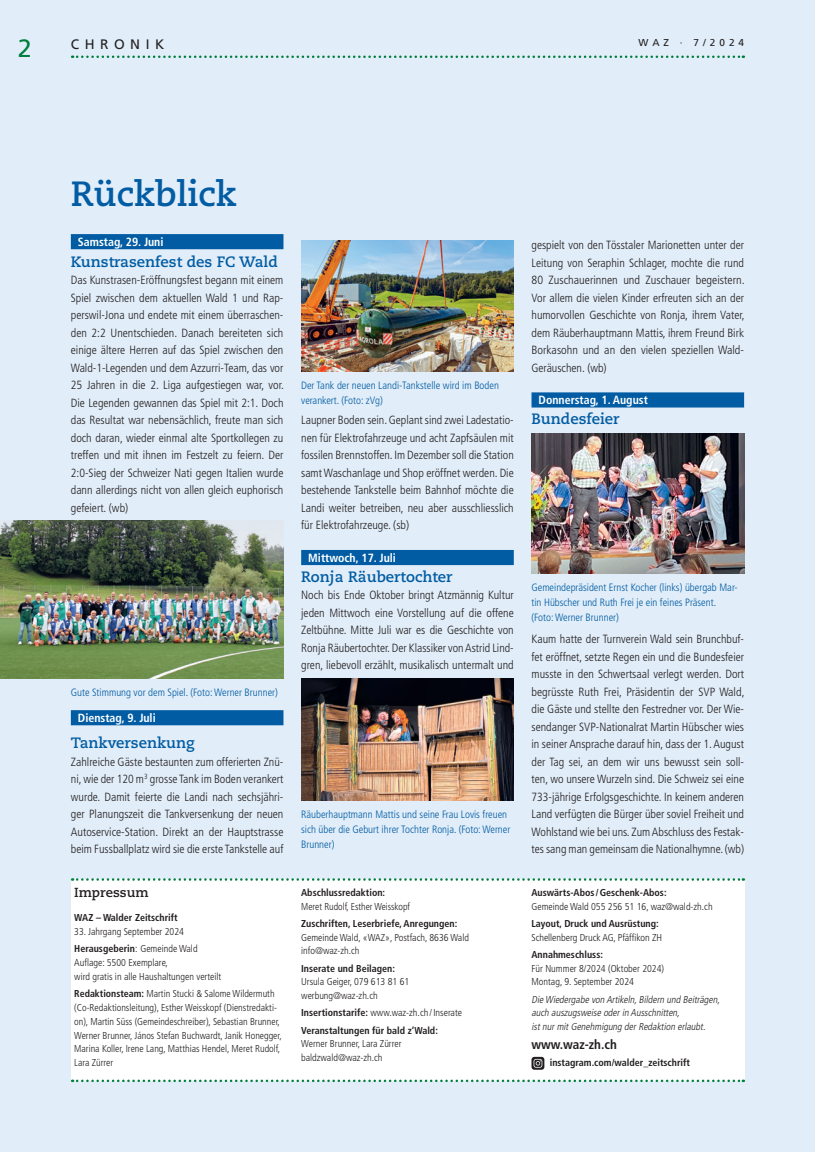
<style>
.page{position:relative;width:815px;height:1152px;background:#e1edf8}
.page>*{position:absolute;margin:0;border:0;box-sizing:border-box;transform-origin:0 0}
.t1{font:700 35px "Caecilia";color:#015ca3}
.t2{font:25px "Frutiger LT Std";color:#007e3d}
.t3{font:700 15px "Caecilia";color:#015ca3}
.t4{font:13.75px "Frutiger LT Std";letter-spacing:.4em;color:#231f20}
.t5{font:700 condensed 13.12px "Frutiger LT Std";color:#231f20}
.t6{font:700 13.12px "Caecilia";color:#231f20}
.t7{font:300 condensed 11.88px/17.5px "Frutiger LT Std";color:#231f20;text-align:justify}
.t8{font:700 condensed 11.88px "Frutiger LT Std";color:#fff}
.t9{font:300 condensed 10.62px/15px "Frutiger LT Std";color:#015ca3}
.t10{font:300 condensed 10px/13.8px "Frutiger LT Std";color:#231f20}
.t11{font:700 condensed 10px/17.2px "Frutiger LT Std";color:#231f20}
.t12{font:italic 300 condensed 10px/13.8px "Frutiger LT Std";color:#231f20}
.t13{font:10px "Frutiger LT Std";letter-spacing:.4em;color:#231f20}
.s1{font-weight:700}
.s2{font-weight:300}
</style>
<div class="page">
<svg style="left:72px;top:56px;width:672px;height:2px"></svg>
<div style="left:71px;top:234px;width:212px;height:15px;background:#015ca3"></div>
<div style="left:71px;top:710px;width:212px;height:15px;background:#015ca3"></div>
<div style="left:531px;top:392px;width:213px;height:15px;background:#015ca3"></div>
<div style="left:71px;top:879px;width:673px;height:201px;background:#fff"></div>
<svg style="left:72px;top:1079px;width:672px;height:3px"></svg>
<svg style="left:72px;top:878px;width:672px;height:2px"></svg>
<svg style="left:531px;top:1056px;width:13px;height:13px"></svg>
<svg style="left:534px;top:1059px;width:8px;height:8px"></svg>
<img style="left:0;top:520px;width:283px;height:158px">
<img style="left:301px;top:240px;width:213px;height:132px">
<img style="left:531px;top:433px;width:213px;height:140px">
<img style="left:301px;top:678px;width:213px;height:122px">
<div style="left:301px;top:550px;width:213px;height:15px;background:#015ca3"></div>
<h2 class="t2" style="left:18px;top:33px;width:15px">2</h2>
<p class="t4" style="left:71px;top:36px;width:95px">CHRONIK</p>
<p class="t13" style="left:639px;top:37px;width:107px">WAZ · 7/2024</p>
<h1 class="t1" style="left:71px;top:173px;width:167px">Rückblick</h1>
<p class="t8" style="left:78px;top:235px;width:87px">Samstag, 29. Juni</p>
<p class="t3" style="left:71px;top:253px;width:208px">Kunstrasenfest des FC Wald</p>
<p class="t7" style="left:71px;top:272px;width:215px">Das Kunstrasen-Eröffnungsfest begann mit einem Spiel zwischen dem aktuellen Wald 1 und Rap&shy;perswil-Jona und endete mit einem überraschen&shy;den 2:2 Unentschieden. Danach bereiteten sich einige ältere Herren auf das Spiel zwischen den Wald-1-Legenden und dem Azzurri-Team, das vor 25 Jahren in die 2. Liga aufgestiegen war, vor.<br>Die Legenden gewannen das Spiel mit 2:1. Doch das Resultat war nebensächlich, freute man sich doch daran, wieder einmal alte Sportkollegen zu treffen und mit ihnen im Festzelt zu feiern. Der 2:0-Sieg der Schweizer Nati gegen Italien wurde dann allerdings nicht von allen gleich euphorisch gefeiert. (wb)</p>
<p class="t9" style="left:71px;top:684px;width:209px">Gute Stimmung vor dem Spiel. (Foto: Werner Brunner)</p>
<p class="t8" style="left:78px;top:711px;width:79px">Dienstag, 9. Juli</p>
<p class="t3" style="left:71px;top:734px;width:125px">Tankversenkung</p>
<p class="t7" style="left:71px;top:753px;width:214px">Zahlreiche Gäste bestaunten zum offerierten Znü&shy;ni, wie der 120 m<sup>3</sup> grosse Tank im Boden verankert wurde. Damit feierte die Landi nach sechsjähri&shy;ger Planungszeit die Tankversenkung der neuen Autoservice-Station. Direkt an der Hauptstrasse beim Fussballplatz wird sie die erste Tankstelle auf</p>
<p class="t6" style="left:74px;top:884px;width:76px">Impressum</p>
<p class="t11" style="left:74px;top:909px;width:105px">WAZ – Walder Zeitschrift</p>
<p class="t10" style="left:74px;top:923px;width:125px;line-height:17.2px">33. Jahrgang September 2024<br><span class="s1">Herausgeberin</span>: Gemeinde Wald</p>
<p class="t10" style="left:74px;top:956px;width:149px">Auflage: 5500 Exemplare,<br>wird gratis in alle Haushaltungen verteilt</p>
<p class="t10" style="left:74px;top:987px;width:209px"><span class="s1">Redaktionsteam:</span> Martin Stucki &amp; Salome Wildermuth (Co-Redaktionsleitung), Esther Weisskopf (Dienstredakti&shy;on), Martin Süss (Gemeindeschreiber), Sebastian Brunner, Werner Brunner, János Stefan Buchwardt, Janik Honegger, Marina Koller, Irene Lang, Matthias Hendel, Meret Rudolf, Lara Zürrer</p>
<p class="t9" style="left:301px;top:378px;width:199px">Der Tank der neuen Landi-Tankstelle wird im Boden verankert. (Foto: zVg)</p>
<p class="t7" style="left:301px;top:412px;width:214px">Laupner Boden sein. Geplant sind zwei Ladestatio&shy;nen für Elektrofahrzeuge und acht Zapfsäulen mit fossilen Brennstoffen. Im Dezember soll die Station samt Waschanlage und Shop eröffnet werden. Die bestehende Tankstelle beim Bahnhof möchte die Landi weiter betreiben, neu aber ausschliesslich für Elektrofahrzeuge. (sb)</p>
<p class="t8" style="left:308px;top:551px;width:89px">Mittwoch, 17. Juli</p>
<p class="t3" style="left:301px;top:568px;width:153px">Ronja Räubertochter</p>
<p class="t7" style="left:301px;top:587px;width:214px">Noch bis Ende Oktober bringt Atzmännig Kultur jeden Mittwoch eine Vorstellung auf die offene Zeltbühne. Mitte Juli war es die Geschichte von Ronja Räubertochter. Der Klassiker von Astrid Lind&shy;gren, liebevoll erzählt, musikalisch untermalt und</p>
<p class="t9" style="left:301px;top:807px;width:211px">Räuberhauptmann Mattis und seine Frau Lovis freuen sich über die Geburt ihrer Tochter Ronja. (Foto: Werner<br>Brunner)</p>
<p class="t11" style="left:301px;top:883px;width:85px">Abschlussredaktion:</p>
<p class="t10" style="left:301px;top:899px;width:110px">Meret Rudolf, Esther Weisskopf</p>
<p class="t11" style="left:301px;top:914px;width:158px">Zuschriften, Leserbriefe, Anregungen:</p>
<p class="t10" style="left:301px;top:930px;width:169px">Gemeinde Wald, «WAZ», Postfach, 8636 Wald info@waz-zh.ch</p>
<p class="t11" style="left:301px;top:959px;width:95px">Inserate und Beilagen:</p>
<p class="t10" style="left:301px;top:975px;width:110px">Ursula Geiger, 079 613 81 61 werbung@waz-zh.ch</p>
<p class="t11" style="left:301px;top:1004px;width:162px">Insertionstarife: <span class="s2">www.waz-zh.ch /Inserate<br></span>Veranstaltungen für bald z’Wald:</p>
<p class="t10" style="left:301px;top:1037px;width:102px">Werner Brunner, Lara Zürrer baldzwald@waz-zh.ch</p>
<p class="t7" style="left:531px;top:237px;width:215px">gespielt von den Tösstaler Marionetten unter der Leitung von Seraphin Schlager, mochte die rund 80 Zuschauerinnen und Zuschauer begeistern.<br>Vor allem die vielen Kinder erfreuten sich an der humorvollen Geschichte von Ronja, ihrem Vater, dem Räuberhauptmann Mattis, ihrem Freund Birk Borkasohn und an den vielen speziellen Wald-Geräuschen. (wb)</p>
<p class="t8" style="left:539px;top:393px;width:111px">Donnerstag, 1. August</p>
<p class="t3" style="left:531px;top:410px;width:90px">Bundesfeier</p>
<p class="t9" style="left:531px;top:579px;width:208px">Gemeindepräsident Ernst Kocher (links) übergab Mar&shy;tin Hübscher und Ruth Frei je ein feines Präsent. (Foto: Werner Brunner)</p>
<p class="t7" style="left:531px;top:630px;width:215px">Kaum hatte der Turnverein Wald sein Brunchbuf&shy;fet eröffnet, setzte Regen ein und die Bundesfeier musste in den Schwertsaal verlegt werden. Dort begrüsste Ruth Frei, Präsidentin der SVP Wald, die Gäste und stellte den Festredner vor. Der Wie&shy;sendanger SVP-Nationalrat Martin Hübscher wies in seiner Ansprache darauf hin, dass der 1. August der Tag sei, an dem wir uns bewusst sein soll&shy;ten, wo unsere Wurzeln sind. Die Schweiz sei eine 733-jährige Erfolgsgeschichte. In keinem anderen Land verfügten die Bürger über soviel Freiheit und Wohlstand wie bei uns. Zum Abschluss des Festak&shy;tes sang man gemeinsam die Nationalhymne. (wb)</p>
<p class="t11" style="left:531px;top:883px;width:137px">Auswärts-Abos /Geschenk-Abos:</p>
<p class="t10" style="left:531px;top:899px;width:183px">Gemeinde Wald 055 256 51 16, waz@wald-zh.ch</p>
<p class="t11" style="left:531px;top:914px;width:129px">Layout, Druck und Ausrüstung:</p>
<p class="t10" style="left:531px;top:930px;width:132px">Schellenberg Druck AG, Pfäffikon ZH</p>
<p class="t11" style="left:531px;top:945px;width:73px">Annahmeschluss:</p>
<p class="t10" style="left:531px;top:961px;width:134px">Für Nummer 8/2024 (Oktober 2024)<br>Montag, 9. September 2024</p>
<p class="t12" style="left:531px;top:992px;width:192px">Die Wiedergabe von Artikeln,Bildern und Beiträgen, auch auszugsweise oderin Ausschnitten, istnurmitGenehmigung derRedaktion erlaubt.</p>
<p class="t5" style="left:531px;top:1036px;width:87px">www.waz-zh.ch</p>
<p class="t11" style="left:550px;top:1054px;width:142px">instagram.com/walder_zeitschrift</p>
</div>
